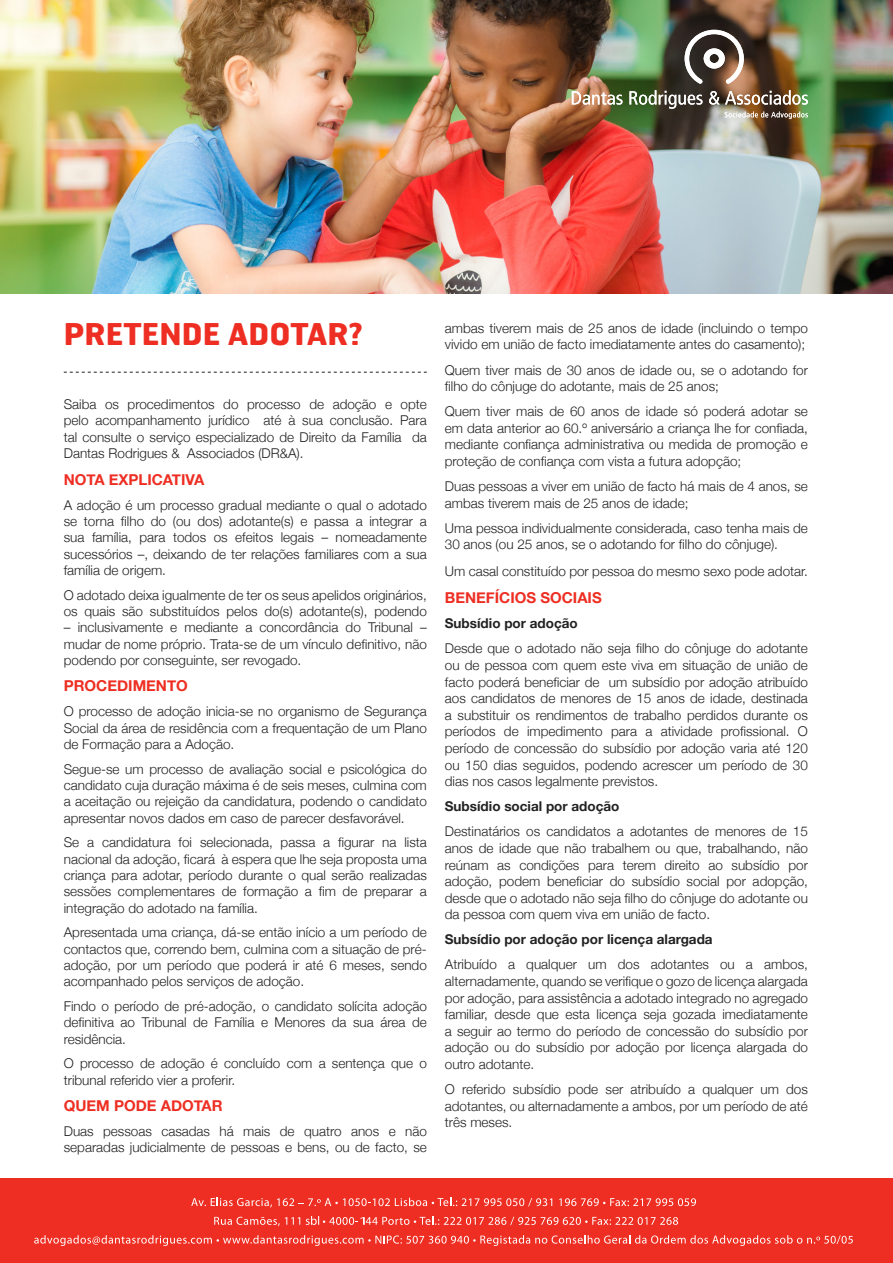
<style>
.page{position:relative;width:893px;height:1263px;background:#fff}
.page>*{position:absolute;margin:0;border:0;box-sizing:border-box;transform-origin:0 0}
.t1{font:700 30px "Hermes";color:#ee2e22}
.t2{font:700 15px "Helvetica Neue";color:#ee2e22}
.t3{font:300 13.5px/16.6px "Helvetica Neue";color:#222;text-align:justify}
.t4{font:700 13.5px "Helvetica Neue";color:#222}
</style>
<div class="page">
<img style="left:0;top:0;width:893px;height:293px">
<div style="left:0;top:1178px;width:893px;height:85px;background:#ee2e22"></div>
<svg style="left:191px;top:1198px;width:361px;height:9px"></svg>
<svg style="left:559px;top:1198px;width:137px;height:8px"></svg>
<svg style="left:214px;top:1217px;width:86px;height:9px"></svg>
<svg style="left:34px;top:1235px;width:819px;height:11px"></svg>
<svg style="left:306px;top:1216px;width:372px;height:9px"></svg>
<svg style="left:64px;top:372px;width:363px;height:1px"></svg>
<svg style="left:572px;top:91px;width:50px;height:14px"></svg>
<svg style="left:629px;top:90px;width:73px;height:19px"></svg>
<svg style="left:709px;top:90px;width:99px;height:15px"></svg>
<svg style="left:725px;top:112px;width:83px;height:7px"></svg>
<svg style="left:685px;top:30px;width:59px;height:54px"></svg>
<p class="t1" style="left:64px;top:314px;width:300px">PRETENDE ADOTAR?</p>
<p class="t3" style="left:64px;top:396px;width:365px">Saiba os procedimentos do processo de adoção e opte pelo acompanhamento jurídico até à sua conclusão. Para tal consulte o serviço especializado de Direito da Família da Dantas Rodrigues &amp; Associados (DR&amp;A).</p>
<p class="t2" style="left:64px;top:470px;width:142px">NOTA EXPLICATIVA</p>
<p class="t3" style="left:64px;top:496px;width:365px">A adoção é um processo gradual mediante o qual o adotado se torna filho do (ou dos) adotante(s) e passa a integrar a sua família, para todos os efeitos legais – nomeadamente sucessórios –, deixando de ter relações familiares com a sua família de origem.</p>
<p class="t3" style="left:64px;top:586px;width:365px">O adotado deixa igualmente de ter os seus apelidos originários, os quais são substituídos pelos do(s) adotante(s), podendo</p>
<p class="t3" style="left:64px;top:619px;width:365px">– inclusivamente e mediante a concordância do Tribunal – mudar de nome próprio. Trata-se de um vínculo definitivo, não podendo por conseguinte, ser revogado.</p>
<p class="t2" style="left:64px;top:677px;width:126px">PROCEDIMENTO</p>
<p class="t3" style="left:64px;top:703px;width:365px">O processo de adoção inicia-se no organismo de Segurança Social da área de residência com a frequentação de um Plano de Formação para a Adoção.</p>
<p class="t3" style="left:64px;top:760px;width:365px">Segue-se um processo de avaliação social e psicológica do candidato cuja duração máxima é de seis meses, culmina com a aceitação ou rejeição da candidatura, podendo o candidato apresentar novos dados em caso de parecer desfavorável.</p>
<p class="t3" style="left:64px;top:834px;width:365px">Se a candidatura foi selecionada, passa a figurar na lista nacional da adoção, ficará à espera que lhe seja proposta uma criança para adotar, período durante o qual serão realizadas sessões complementares de formação a fim de preparar a integração do adotado na família.</p>
<p class="t3" style="left:64px;top:924px;width:365px">Apresentada uma criança, dá-se então início a um período de contactos que, correndo bem, culmina com a situação de pré&shy;adoção, por um período que poderá ir até 6 meses, sendo acompanhado pelos serviços de adoção.</p>
<p class="t3" style="left:64px;top:998px;width:365px">Findo o período de pré-adoção, o candidato solícita adoção definitiva ao Tribunal de Família e Menores da sua área de residência.</p>
<p class="t3" style="left:64px;top:1055px;width:365px">O processo de adoção é concluído com a sentença que o tribunal referido vier a proferir.</p>
<p class="t2" style="left:64px;top:1097px;width:160px">QUEM PODE ADOTAR</p>
<p class="t3" style="left:64px;top:1123px;width:365px">Duas pessoas casadas há mais de quatro anos e não separadas judicialmente de pessoas e bens, ou de facto, se</p>
<p class="t3" style="left:445px;top:319px;width:365px">ambas tiverem mais de 25 anos de idade (incluindo o tempo vivido em união de facto imediatamente antes do casamento);</p>
<p class="t3" style="left:445px;top:361px;width:365px">Quem tiver mais de 30 anos de idade ou, se o adotando for filho do cônjuge do adotante, mais de 25 anos;</p>
<p class="t3" style="left:445px;top:403px;width:365px">Quem tiver mais de 60 anos de idade só poderá adotar se em data anterior ao 60.º aniversário a criança lhe for confiada, mediante confiança administrativa ou medida de promoção e proteção de confiança com vista a futura adopção;</p>
<p class="t3" style="left:445px;top:478px;width:365px">Duas pessoas a viver em união de facto há mais de 4 anos, se ambas tiverem mais de 25 anos de idade;</p>
<p class="t3" style="left:445px;top:519px;width:365px">Uma pessoa individualmente considerada, caso tenha mais de<br>30 anos (ou 25 anos, se o adotando for filho do cônjuge).</p>
<p class="t3" style="left:445px;top:563px;width:365px">Um casal constituído por pessoa do mesmo sexo pode adotar.</p>
<p class="t2" style="left:445px;top:588px;width:158px">BENEFÍCIOS SOCIAIS</p>
<p class="t4" style="left:445px;top:615px;width:134px">Subsídio por adoção</p>
<p class="t3" style="left:445px;top:640px;width:365px">Desde que o adotado não seja filho do cônjuge do adotante ou de pessoa com quem este viva em situação de união de facto poderá beneficiar de um subsídio por adoção atribuído aos candidatos de menores de 15 anos de idade, destinada a substituir os rendimentos de trabalho perdidos durante os períodos de impedimento para a atividade profissional. O período de concessão do subsídio por adoção varia até 120 ou 150 dias seguidos, podendo acrescer um período de 30 dias nos casos legalmente previstos.</p>
<p class="t4" style="left:445px;top:798px;width:176px">Subsídio social por adoção</p>
<p class="t3" style="left:445px;top:823px;width:365px">Destinatários os candidatos a adotantes de menores de 15 anos de idade que não trabalhem ou que, trabalhando, não reúnam as condições para terem direito ao subsídio por adoção, podem beneficiar do subsídio social por adopção, desde que o adotado não seja filho do cônjuge do adotante ou da pessoa com quem viva em união de facto.</p>
<p class="t4" style="left:445px;top:931px;width:269px">Subsídio por adoção por licença alargada</p>
<p class="t3" style="left:445px;top:956px;width:365px">Atribuído a qualquer um dos adotantes ou a ambos, alternadamente, quando se verifique o gozo de licença alargada por adoção, para assistência a adotado integrado no agregado familiar, desde que esta licença seja gozada imediatamente a seguir ao termo do período de concessão do subsídio por adoção ou do subsídio por adoção por licença alargada do outro adotante.</p>
<p class="t3" style="left:445px;top:1081px;width:365px">O referido subsídio pode ser atribuído a qualquer um dos adotantes, ou alternadamente a ambos, por um período de até três meses.</p>
</div>
